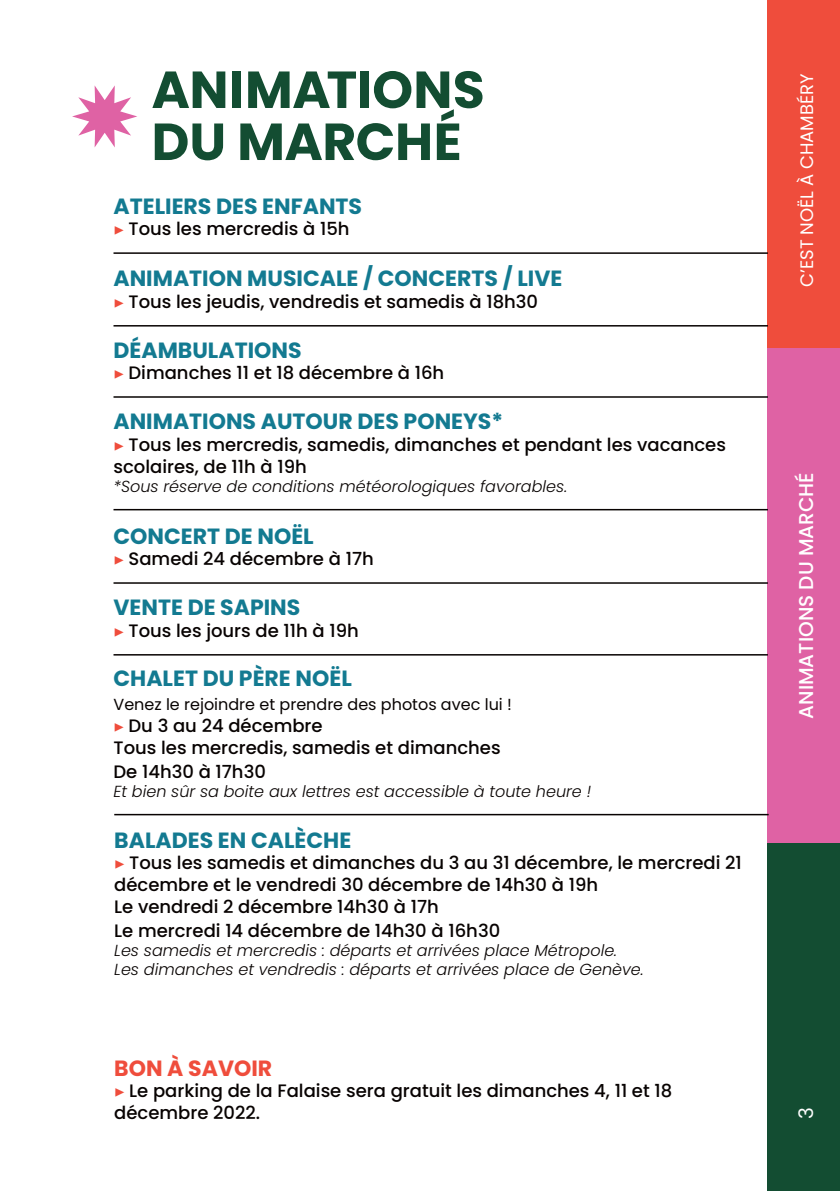
<style>
.page{position:relative;width:840px;height:1191px;background:#fff}
.page>*{position:absolute;margin:0;border:0;box-sizing:border-box;transform-origin:0 0}
.t1{font:700 52px/52px "Poppins";letter-spacing:-.005em;color:#134d32}
.t2{font:700 22px "Poppins";color:#137a91}
.t3{font:700 22px "Poppins";color:#ef4d3c}
.t4{font:500 20px "Poppins";color:#fff}
.t5{font:20px "Poppins";color:#fff}
.t6{font:500 18px/21.6px "Poppins";color:#080302}
.t7{font:18px "Poppins";color:#fff}
.t8{font:italic 300 16px/19.2px "Poppins";color:#080302}
.t9{font:16px "Poppins";color:#080302}
.s1{font-family:"Minion Pro";font-weight:400;color:#ef4d3c}
</style>
<div class="page">
<div style="left:767px;top:0;width:72px;height:377px;background:#ef4d3c"></div>
<div style="left:767px;top:824px;width:72px;height:367px;background:#134d32"></div>
<div style="left:767px;top:348px;width:72px;height:494px;background:#df62a4"></div>
<svg style="left:72px;top:85px;width:65px;height:62px"></svg>
<hr style="left:113px;top:252px;width:654px;height:2px;background:#080302">
<hr style="left:113px;top:325px;width:654px;height:1px;background:#080302">
<hr style="left:113px;top:396px;width:654px;height:2px;background:#080302">
<hr style="left:114px;top:814px;width:654px;height:1px;background:#080302">
<hr style="left:113px;top:509px;width:654px;height:1px;background:#080302">
<hr style="left:113px;top:582px;width:654px;height:2px;background:#080302">
<hr style="left:113px;top:654px;width:654px;height:1px;background:#080302">
<h1 class="t1" style="left:151px;top:64px;width:334px">ANIMATIONS<br>DU MARCHÉ</h1>
<p class="t7" style="left:796px;top:287px;width:215px;rotate:-90deg">C’EST NOËL À CHAMBÉRY</p>
<p class="t2" style="left:113px;top:193px;width:250px">ATELIERS DES ENFANTS</p>
<p class="t6" style="left:113px;top:218px;width:237px"><span class="s1">▶</span> Tous les mercredis à 15h</p>
<p class="t2" style="left:113px;top:266px;width:450px">ANIMATION MUSICALE / CONCERTS / LIVE</p>
<p class="t6" style="left:113px;top:291px;width:426px"><span class="s1">▶</span> Tous les jeudis, vendredis et samedis à 18h30</p>
<p class="t2" style="left:113px;top:337px;width:189px">DÉAMBULATIONS</p>
<p class="t6" style="left:113px;top:362px;width:332px"><span class="s1">▶</span> Dimanches 11 et 18 décembre à 16h</p>
<p class="t2" style="left:113px;top:409px;width:391px">ANIMATIONS AUTOUR DES PONEYS*</p>
<p class="t6" style="left:113px;top:434px;width:613px"><span class="s1">▶</span> Tous les mercredis, samedis, dimanches et pendant les vacances scolaires, de 11h à 19h</p>
<p class="t8" style="left:113px;top:477px;width:455px">*Sous réserve de conditions météorologiques favorables.</p>
<p class="t2" style="left:113px;top:523px;width:202px">CONCERT DE NOËL</p>
<p class="t6" style="left:113px;top:548px;width:261px"><span class="s1">▶</span> Samedi 24 décembre à 17h</p>
<p class="t2" style="left:113px;top:595px;width:188px">VENTE DE SAPINS</p>
<p class="t6" style="left:113px;top:620px;width:247px"><span class="s1">▶</span> Tous les jours de 11h à 19h</p>
<p class="t4" style="left:794px;top:719px;width:248px;rotate:-90deg">ANIMATIONS DU MARCHÉ</p>
<p class="t2" style="left:113px;top:666px;width:240px">CHALET DU PÈRE NOËL</p>
<p class="t9" style="left:113px;top:695px;width:399px">Venez le rejoindre et prendre des photos avec lui !</p>
<p class="t6" style="left:113px;top:715px;width:388px"><span class="s1">▶</span> Du 3 au 24 décembre<br>Tous les mercredis, samedis et dimanches</p>
<p class="t6" style="left:113px;top:760px;width:154px">De 14h30 à 17h30</p>
<p class="t8" style="left:113px;top:781px;width:479px">Et bien sûr sa boite aux lettres est accessible à toute heure !</p>
<p class="t2" style="left:114px;top:827px;width:238px">BALADES EN CALÈCHE</p>
<p class="t6" style="left:114px;top:852px;width:628px"><span class="s1">▶</span> Tous les samedis et dimanches du 3 au 31 décembre, le mercredi 21 décembre et le vendredi 30 décembre de 14h30 à 19h<br>Le vendredi 2 décembre 14h30 à 17h</p>
<p class="t6" style="left:114px;top:919px;width:387px">Le mercredi 14 décembre de 14h30 à 16h30</p>
<p class="t8" style="left:114px;top:940px;width:530px">Les samedis et mercredis : départs et arrivées place Métropole.<br>Les dimanches et vendredis : départs et arrivées place de Genève.</p>
<p class="t3" style="left:114px;top:1055px;width:159px">BON À SAVOIR</p>
<p class="t6" style="left:114px;top:1080px;width:559px"><span class="s1">▶</span> Le parking de la Falaise sera gratuit les dimanches 4, 11 et 18 décembre 2022.</p>
<p class="t5" style="left:794px;top:1119px;width:13px;rotate:-90deg">3</p>
</div>
